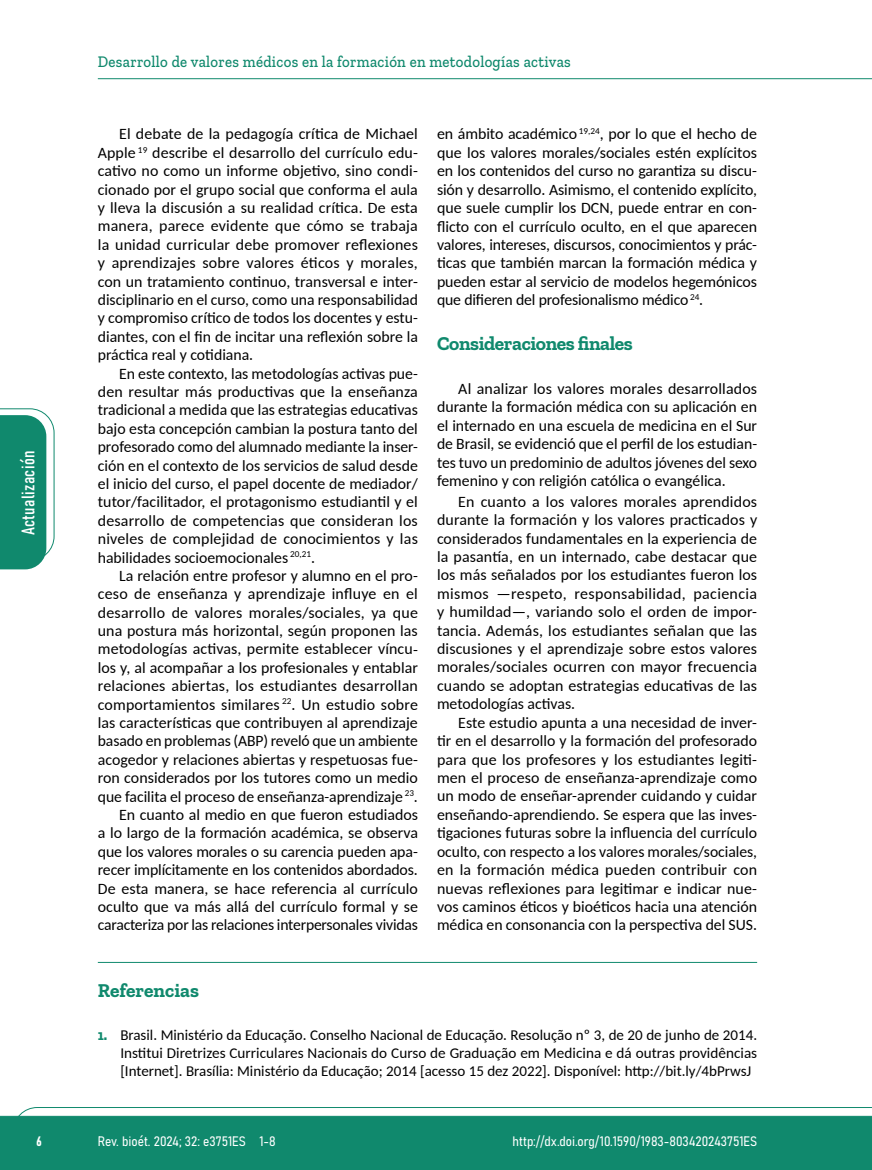
<style>
.page{position:relative;width:872px;height:1170px;background:#fff}
.page>*{position:absolute;margin:0;border:0;box-sizing:border-box;transform-origin:0 0}
.t1{font:700 19.5px "Zilla Slab";letter-spacing:-.02em;color:#10896d}
.t2{font:700 19.5px "Zilla Slab";color:#10896d}
.t3{font:18px "Bahnschrift";letter-spacing:.02em;color:#fff}
.t4{font:500 16.5px "Zilla Slab";letter-spacing:.02em;color:#10896d;scale:.9 1}
.t5{font:15.75px/18.5px "Carlito";color:#000;text-align:justify}
.t6{font:15px/18px "Carlito";color:#000;text-align:justify}
.t7{font:13.5px "Bahnschrift";color:#fff}
.s1{font-family:"Zilla Slab";font-weight:700;color:#10896d}
</style>
<div class="page">
<svg style="left:12px;top:1107px;width:860px;height:62px;background:#2e987f"></svg>
<hr style="left:98px;top:78px;width:774px;height:1px;background:#10896d">
<svg style="left:0;top:408px;width:55px;height:161px"></svg>
<hr style="left:98px;top:961px;width:659px;height:1px;background:#10896d">
<p class="t3" style="left:15px;top:535px;width:86px;rotate:-90deg">Actualización</p>
<p class="t4" style="left:98px;top:53px;width:527px">Desarrollo de valores médicos en la formación en metodologías activas</p>
<p class="t5" style="left:98px;top:124px;width:321px;text-indent:21px">El debate de la pedagogía crítica de Michael Apple <sup>19</sup> describe el desarrollo del currículo edu&shy;cativo no como un informe objetivo, sino condi&shy;cionado por el grupo social que conforma el aula y lleva la discusión a su realidad crítica. De esta manera, parece evidente que cómo se trabaja la unidad curricular debe promover reflexiones y aprendizajes sobre valores éticos y morales, con un tratamiento continuo, transversal e inter&shy;disciplinario en el curso, como una responsabilidad y compromiso crítico de todos los docentes y estu&shy;diantes, con el fin de incitar una reflexión sobre la práctica real y cotidiana.</p>
<p class="t5" style="left:98px;top:363px;width:321px;text-indent:21px">En este contexto, las metodologías activas pue&shy;den resultar más productivas que la enseñanza tradicional a medida que las estrategias educativas bajo esta concepción cambian la postura tanto del profesorado como del alumnado mediante la inser&shy;ción en el contexto de los servicios de salud desde el inicio del curso, el papel docente de mediador/ tutor/facilitador, el protagonismo estudiantil y el desarrollo de competencias que consideran los niveles de complejidad de conocimientos y las habilidades socioemocionales <sup>20,21</sup>.</p>
<p class="t5" style="left:98px;top:565px;width:322px;text-align:right">La relación entre profesor y alumno en el pro&shy;ceso de enseñanza y aprendizaje influye en el desarrollo de valores morales/sociales, ya que una postura más horizontal, según proponen las metodologías activas, permite establecer víncu&shy;los y, al acompañar a los profesionales y entablar relaciones abiertas, los estudiantes desarrollan comportamientos similares <sup>22</sup>. Un estudio sobre las características que contribuyen al aprendizaje basado en problemas (ABP) reveló que un ambiente acogedor y relaciones abiertas y respetuosas fue&shy;ron considerados por los tutores como un medio que facilita el proceso de enseñanza-aprendizaje <sup>23</sup>.<br>En cuanto al medio en que fueron estudiados<br>a lo largo de la formación académica, se observa que los valores morales o su carencia pueden apa&shy;recer implícitamente en los contenidos abordados.<br>De esta manera, se hace referencia al currículo oculto que va más allá del currículo formal y se caracteriza por las relaciones interpersonales vividas</p>
<p class="t5" style="left:437px;top:124px;width:321px">en ámbito académico <sup>19,24</sup>, por lo que el hecho de que los valores morales/sociales estén explícitos en los contenidos del curso no garantiza su discu&shy;sión y desarrollo. Asimismo, el contenido explícito, que suele cumplir los DCN, puede entrar en con&shy;flicto con el currículo oculto, en el que aparecen valores, intereses, discursos, conocimientos y prác&shy;ticas que también marcan la formación médica y pueden estar al servicio de modelos hegemónicos que difieren del profesionalismo médico <sup>24</sup>.</p>
<p class="t1" style="left:437px;top:332px;width:197px">Consideraciones finales</p>
<p class="t5" style="left:437px;top:379px;width:322px;text-indent:21px">Al analizar los valores morales desarrollados durante la formación médica con su aplicación en el internado en una escuela de medicina en el Sur de Brasil, se evidenció que el perfil de los estudian&shy;tes tuvo un predominio de adultos jóvenes del sexo femenino y con religión católica o evangélica.</p>
<p class="t5" style="left:437px;top:491px;width:322px;text-indent:21px">En cuanto a los valores morales aprendidos durante la formación y los valores practicados y considerados fundamentales en la experiencia de la pasantía, en un internado, cabe destacar que los más señalados por los estudiantes fueron los mismos —respeto, responsabilidad, paciencia y humildad—, variando solo el orden de impor&shy;tancia. Además, los estudiantes señalan que las discusiones y el aprendizaje sobre estos valores morales/sociales ocurren con mayor frecuencia cuando se adoptan estrategias educativas de las metodologías activas.</p>
<p class="t5" style="left:437px;top:712px;width:322px;text-indent:21px">Este estudio apunta a una necesidad de inver&shy;tir en el desarrollo y la formación del profesorado para que los profesores y los estudiantes legiti&shy;men el proceso de enseñanza-aprendizaje como un modo de enseñar-aprender cuidando y cuidar enseñando-aprendiendo. Se espera que las inves&shy;tigaciones futuras sobre la influencia del currículo oculto, con respecto a los valores morales/sociales, en la formación médica pueden contribuir con nuevas reflexiones para legitimar e indicar nue&shy;vos caminos éticos y bioéticos hacia una atención médica en consonancia con la perspectiva del SUS.</p>
<p class="t2" style="left:98px;top:979px;width:103px">Referencias</p>
<p class="t6" style="left:120px;top:1025px;width:638px;text-indent:-22px"><span class="s1">1.</span> Brasil. Ministério da Educação. Conselho Nacional de Educação. Resolução nº 3, de 20 de junho de 2014.<br>Institui Diretrizes Curriculares Nacionais do Curso de Graduação em Medicina e dá outras providências [Internet]. Brasília: Ministério da Educação; 2014 [acesso 15 dez 2022]. Disponível: http://bit.ly/4bPrwsJ</p>
<p class="t7" style="left:36px;top:1130px;width:7px">6</p>
<p class="t7" style="left:98px;top:1131px;width:179px">Rev. bioét. 2024; 32: e3751ES 1-8</p>
<p class="t7" style="left:512px;top:1131px;width:246px">http://dx.doi.org/10.1590/1983-803420243751ES</p>
</div>
